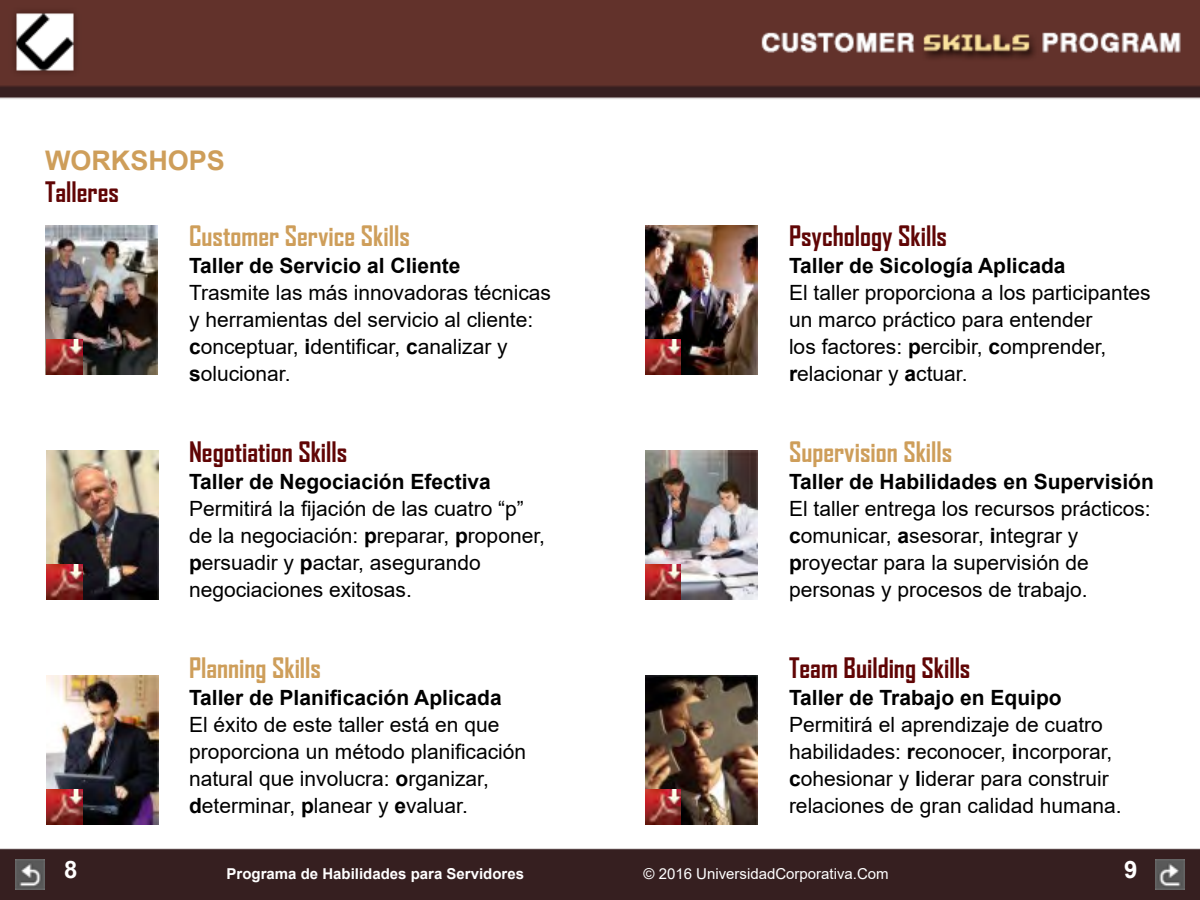
<style>
.page{position:relative;width:1200px;height:900px;background:#fff}
.page>*{position:absolute;margin:0;border:0;box-sizing:border-box;transform-origin:0 0}
.t1{font:700 27px "Agency FB";color:#600505}
.t2{font:700 27px "Agency FB";color:#ce9e5a}
.t3{font:700 27px "Arial";color:#ce9e5a}
.t4{font:700 24px "Arial";color:#fff}
.t5{font:21px/27px "Arial";color:#000}
.t6{font:700 21px "Arial";color:#000}
.t7{font:700 15px "Arial";color:#fff}
.t8{font:15px "Arial";color:#fff}
.s1{font-weight:700}
</style>
<div class="page">
<img style="left:0;top:0;width:1200px;height:900px">
<img style="left:1155px;top:859px;width:30px;height:30px">
<img style="left:15px;top:859px;width:30px;height:30px">
<img style="left:46px;top:675px;width:113px;height:150px">
<img style="left:46px;top:450px;width:113px;height:150px">
<img style="left:645px;top:450px;width:113px;height:150px">
<img style="left:645px;top:225px;width:113px;height:150px">
<img style="left:45px;top:225px;width:113px;height:150px">
<img style="left:645px;top:675px;width:113px;height:150px">
<img style="left:46px;top:789px;width:36px;height:36px">
<img style="left:645px;top:789px;width:36px;height:36px">
<img style="left:46px;top:564px;width:36px;height:36px">
<img style="left:645px;top:564px;width:36px;height:36px">
<img style="left:46px;top:339px;width:36px;height:36px">
<img style="left:645px;top:339px;width:36px;height:36px">
<p class="t3" style="left:45px;top:141px;width:182px">WORKSHOPS</p>
<p class="t1" style="left:45px;top:175px;width:76px">Talleres</p>
<p class="t2" style="left:189px;top:219px;width:222px">Customer Service Skills</p>
<p class="t6" style="left:189px;top:250px;width:273px">Taller de Servicio al Cliente</p>
<p class="t5" style="left:189px;top:279px;width:364px">Trasmite las más innovadoras técnicas y herramientas del servicio al cliente: <span class="s1">c</span>onceptuar, <span class="s1">i</span>dentificar, <span class="s1">c</span>analizar y <span class="s1">s</span>olucionar.</p>
<p class="t1" style="left:189px;top:435px;width:160px">Negotiation Skills</p>
<p class="t6" style="left:189px;top:466px;width:303px">Taller de Negociación Efectiva</p>
<p class="t5" style="left:189px;top:495px;width:358px">Permitirá la fijación de las cuatro “p” de la negociación: <span class="s1">p</span>reparar, <span class="s1">p</span>roponer, <span class="s1">p</span>ersuadir y <span class="s1">p</span>actar, asegurando negociaciones exitosas.</p>
<p class="t2" style="left:189px;top:651px;width:134px">Planning Skills</p>
<p class="t6" style="left:189px;top:682px;width:314px">Taller de Planificación Aplicada</p>
<p class="t5" style="left:189px;top:711px;width:339px">El éxito de este taller está en que proporciona un método planificación natural que involucra: <span class="s1">o</span>rganizar, <span class="s1">d</span>eterminar, <span class="s1">p</span>lanear y <span class="s1">e</span>valuar.</p>
<p class="t1" style="left:789px;top:219px;width:160px">Psychology Skills</p>
<p class="t6" style="left:789px;top:250px;width:278px">Taller de Sicología Aplicada</p>
<p class="t5" style="left:789px;top:279px;width:363px">El taller proporciona a los participantes un marco práctico para entender<br>los factores: <span class="s1">p</span>ercibir, <span class="s1">c</span>omprender, <span class="s1">r</span>elacionar y <span class="s1">a</span>ctuar.</p>
<p class="t2" style="left:789px;top:435px;width:165px">Supervision Skills</p>
<p class="t6" style="left:789px;top:466px;width:366px">Taller de Habilidades en Supervisión</p>
<p class="t5" style="left:789px;top:495px;width:363px">El taller entrega los recursos prácticos: <span class="s1">c</span>omunicar, <span class="s1">a</span>sesorar, <span class="s1">i</span>ntegrar y <span class="s1">p</span>royectar para la supervisión de personas y procesos de trabajo.</p>
<p class="t1" style="left:789px;top:651px;width:183px">Team Building Skills</p>
<p class="t6" style="left:789px;top:682px;width:274px">Taller de Trabajo en Equipo</p>
<p class="t5" style="left:789px;top:711px;width:334px">Permitirá el aprendizaje de cuatro habilidades: <span class="s1">r</span>econocer, <span class="s1">i</span>ncorporar, <span class="s1">c</span>ohesionar y <span class="s1">l</span>iderar para construir relaciones de gran calidad humana.</p>
<p class="t4" style="left:64px;top:853px;width:15px">8</p>
<p class="t4" style="left:1124px;top:853px;width:15px">9</p>
<p class="t7" style="left:226px;top:864px;width:299px">Programa de Habilidades para Servidores</p>
<p class="t8" style="left:644px;top:864px;width:247px">© 2016 UniversidadCorporativa.Com</p>
</div>
